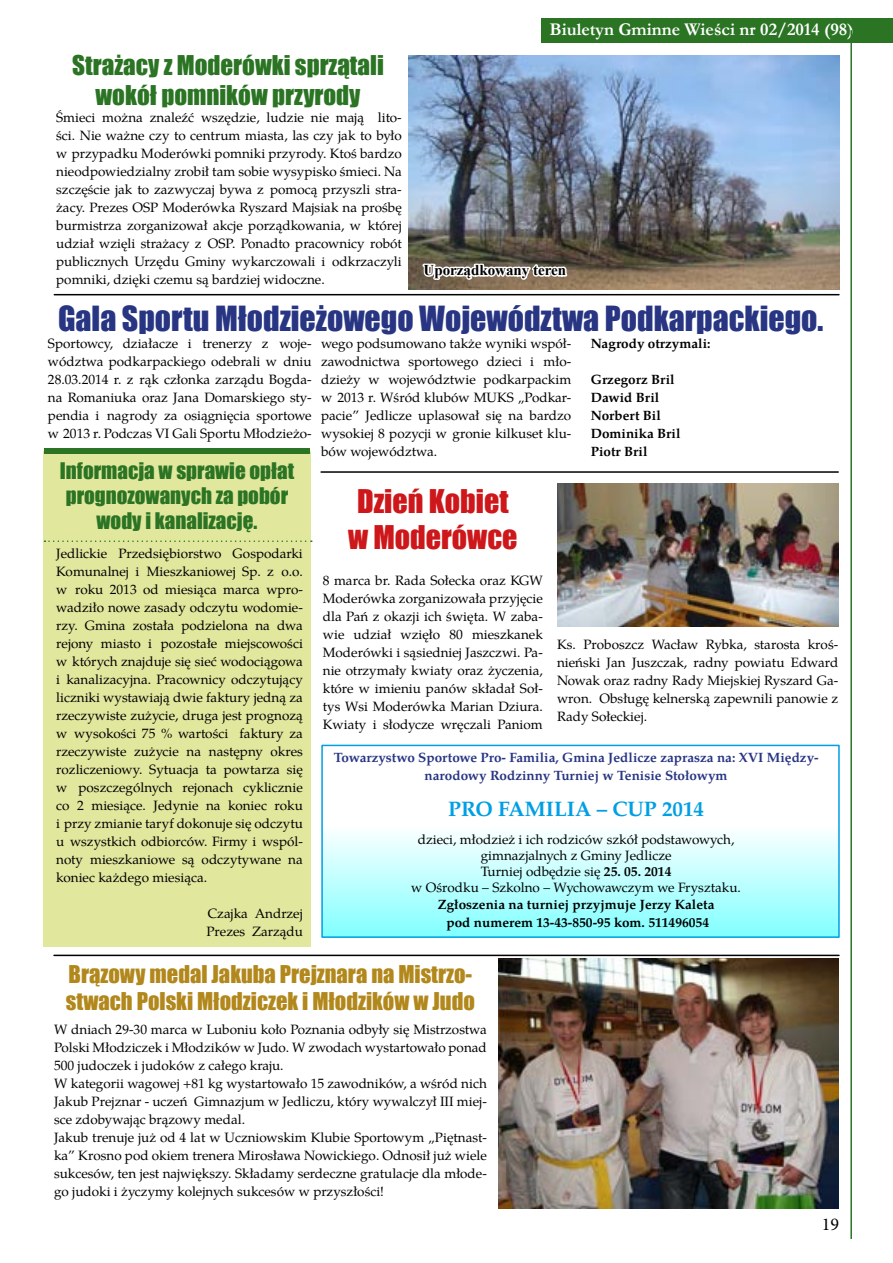
<style>
.page{position:relative;width:893px;height:1263px;background:#fff}
.page>*{position:absolute;margin:0;border:0;box-sizing:border-box;transform-origin:0 0}
.t1{font:31.8px "Impact";color:#283583}
.t2{font:30px/36px "Impact";color:#cd171a;text-align:center}
.t3{font:25.05px/30px "Impact";color:#2b7424;text-align:center}
.t4{font:22.5px/27px "Impact";color:#b2881c}
.t5{font:21px/25.2px "Impact";color:#2b7424;text-align:center}
.t6{font:700 21px "Te X Gyre Pagella";color:#009fe3}
.t7{font:700 18px "Garamond";color:#fff}
.t8{font:18px "Minion Pro";color:#000}
.t9{font:700 15px "Times New Roman";color:#000}
.t10{font:13.5px/18px "Te X Gyre Pagella";color:#000;text-align:justify}
.t11{font:700 13.5px/18px "Te X Gyre Pagella";color:#000}
.t12{font:700 13.5px/18px "Te X Gyre Pagella";color:#283583;text-align:center}
.s1{font-weight:700}
</style>
<div class="page">
<div style="left:541px;top:18px;width:352px;height:25px;background:#2b7424"></div>
<hr style="left:850px;top:30px;width:2px;height:1209px;background:#2b7424">
<div style="left:44px;top:451px;width:267px;height:496px;background:#e1e79d"></div>
<svg style="left:63px;top:954px;width:415px;height:3px"></svg>
<img style="left:499px;top:958px;width:340px;height:250px">
<div style="left:44px;top:448px;width:266px;height:6px;background:#2b7424"></div>
<svg style="left:44px;top:540px;width:268px;height:2px"></svg>
<hr style="left:54px;top:294px;width:785px;height:1px;background:#000">
<hr style="left:54px;top:955px;width:785px;height:1px;background:#000">
<svg style="left:324px;top:834px;width:513px;height:101px;background:#bff"></svg>
<div style="left:321px;top:745px;width:519px;height:193px;border:2px solid #009fe3"></div>
<img style="left:408px;top:55px;width:432px;height:234px">
<svg style="left:55px;top:252px;width:766px;height:44px"></svg>
<img style="left:557px;top:483px;width:281px;height:144px">
<hr style="left:321px;top:471px;width:517px;height:2px;background:#000">
<h3 class="t3" style="left:72px;top:50px;width:313px">Strażacy z Moderówki sprzątali wokół pomników przyrody</h3>
<p class="t10" style="left:56px;top:107px;width:347px">Śmieci można znaleźć wszędzie, ludzie nie mają lito&shy;ści. Nie ważne czy to centrum miasta, las czy jak to było w przypadku Moderówki pomniki przyrody. Ktoś bardzo nieodpowiedzialny zrobił tam sobie wysypisko śmieci. Na szczęście jak to zazwyczaj bywa z pomocą przyszli stra&shy;żacy. Prezes OSP Moderówka Ryszard Majsiak na prośbę burmistrza zorganizował akcje porządkowania, w której udział wzięli strażacy z OSP. Ponadto pracownicy robót publicznych Urzędu Gminy wykarczowali i odkrzaczyli pomniki, dzięki czemu są bardziej widoczne.</p>
<h3 class="t7" style="left:550px;top:17px;width:305px">Biuletyn Gminne Wieści nr 02/2014 (98)</h3>
<p class="t9" style="left:424px;top:260px;width:144px">Uporządkowany teren</p>
<h1 class="t1" style="left:58px;top:294px;width:767px">Gala Sportu Młodzieżowego Województwa Podkarpackiego.</h1>
<p class="t10" style="left:48px;top:334px;width:265px">Sportowcy, działacze i trenerzy z woje&shy;wództwa podkarpackiego odebrali w dniu 28.03.2014 r. z rąk członka zarządu Bogda&shy;na Romaniuka oraz Jana Domarskiego sty&shy;pendia i nagrody za osiągnięcia sportowe w 2013 r. Podczas VI Gali Sportu Młodzieżo-</p>
<h3 class="t5" style="left:60px;top:457px;width:236px">Informacja w sprawie opłat prognozowanych za pobór wody i kanalizację.</h3>
<p class="t10" style="left:56px;top:543px;width:248px">Jedlickie Przedsiębiorstwo Gospodarki Komunalnej i Mieszkaniowej Sp. z o.o. w roku 2013 od miesiąca marca wpro&shy;wadziło nowe zasady odczytu wodomie&shy;rzy. Gmina została podzielona na dwa rejony miasto i pozostałe miejscowości w których znajduje się sieć wodociągowa i kanalizacyjna. Pracownicy odczytujący liczniki wystawiają dwie faktury jedną za rzeczywiste zużycie, druga jest prognozą w wysokości 75 % wartości faktury za rzeczywiste zużycie na następny okres rozliczeniowy. Sytuacja ta powtarza się w poszczególnych rejonach cyklicznie co 2 miesiące. Jedynie na koniec roku i przy zmianie taryf dokonuje się odczytu u wszystkich odbiorców. Firmy i wspól&shy;noty mieszkaniowe są odczytywane na koniec każdego miesiąca.</p>
<p class="t10" style="left:206px;top:903px;width:98px">Czajka Andrzej<br>Prezes Zarządu</p>
<p class="t10" style="left:321px;top:334px;width:252px">wego podsumowano także wyniki współ&shy;zawodnictwa sportowego dzieci i mło&shy;dzieży w województwie podkarpackim w 2013 r. Wśród klubów MUKS „Podkar&shy;pacie” Jedlicze uplasował się na bardzo wysokiej 8 pozycji w gronie kilkuset klu&shy;bów województwa.</p>
<p class="t11" style="left:591px;top:334px;width:121px">Nagrody otrzymali:</p>
<p class="t11" style="left:591px;top:370px;width:91px">Grzegorz Bril<br>Dawid Bril<br>Norbert Bil<br>Dominika Bril<br>Piotr Bril</p>
<h2 class="t2" style="left:348px;top:483px;width:171px">Dzień Kobiet w Moderówce</h2>
<p class="t10" style="left:323px;top:571px;width:222px">8 marca br. Rada Sołecka oraz KGW Moderówka zorganizowała przyjęcie dla Pań z okazji ich święta. W zaba&shy;wie udział wzięło 80 mieszkanek Moderówki i sąsiedniej Jaszczwi. Pa&shy;nie otrzymały kwiaty oraz życzenia, które w imieniu panów składał Soł&shy;tys Wsi Moderówka Marian Dziura.<br>Kwiaty i słodycze wręczali Paniom</p>
<p class="t10" style="left:557px;top:635px;width:283px">Ks. Proboszcz Wacław Rybka, starosta kroś&shy;nieński Jan Juszczak, radny powiatu Edward Nowak oraz radny Rady Miejskiej Ryszard Ga&shy;wron. Obsługę kelnerską zapewnili panowie z Rady Sołeckiej.</p>
<p class="t12" style="left:334px;top:747px;width:486px">Towarzystwo Sportowe Pro- Familia, Gmina Jedlicze zaprasza na: XVI Między&shy;narodowy Rodzinny Turniej w Tenisie Stołowym</p>
<h3 class="t6" style="left:448px;top:792px;width:257px">PRO FAMILIA – CUP 2014</h3>
<p class="t10" style="left:411px;top:830px;width:331px;line-height:16.2px;text-align:center">dzieci, młodzież i ich rodziców szkół podstawowych, gimnazjalnych z Gminy Jedlicze<br>Turniej odbędzie się <span class="s1">25. 05. 2014<br></span>w Ośrodku – Szkolno – Wychowawczym we Frysztaku.</p>
<p class="t11" style="left:438px;top:894px;width:278px;text-align:center">Zgłoszenia na turniej przyjmuje Jerzy Kaleta pod numerem 13-43-850-95 kom. 511496054</p>
<h3 class="t4" style="left:66px;top:960px;width:410px">Brązowy medal Jakuba Prejznara na Mistrzo&shy;stwach Polski Młodziczek i Młodzików w Judo</h3>
<p class="t10" style="left:54px;top:1019px;width:434px;text-align:left">W dniach 29-30 marca w Luboniu koło Poznania odbyły się Mistrzostwa Polski Młodziczek i Młodzików w Judo. W zwodach wystartowało ponad 500 judoczek i judoków z całego kraju.<br>W kategorii wagowej +81 kg wystartowało 15 zawodników, a wśród nich Jakub Prejznar - uczeń Gimnazjum w Jedliczu, który wywalczył III miej&shy;sce zdobywając brązowy medal.<br>Jakub trenuje już od 4 lat w Uczniowskim Klubie Sportowym „Piętnast&shy;ka” Krosno pod okiem trenera Mirosława Nowickiego. Odnosił już wiele sukcesów, ten jest największy. Składamy serdeczne gratulacje dla młode&shy;go judoki i życzymy kolejnych sukcesów w przyszłości!</p>
<h3 class="t8" style="left:822px;top:1212px;width:19px">19</h3>
</div>
